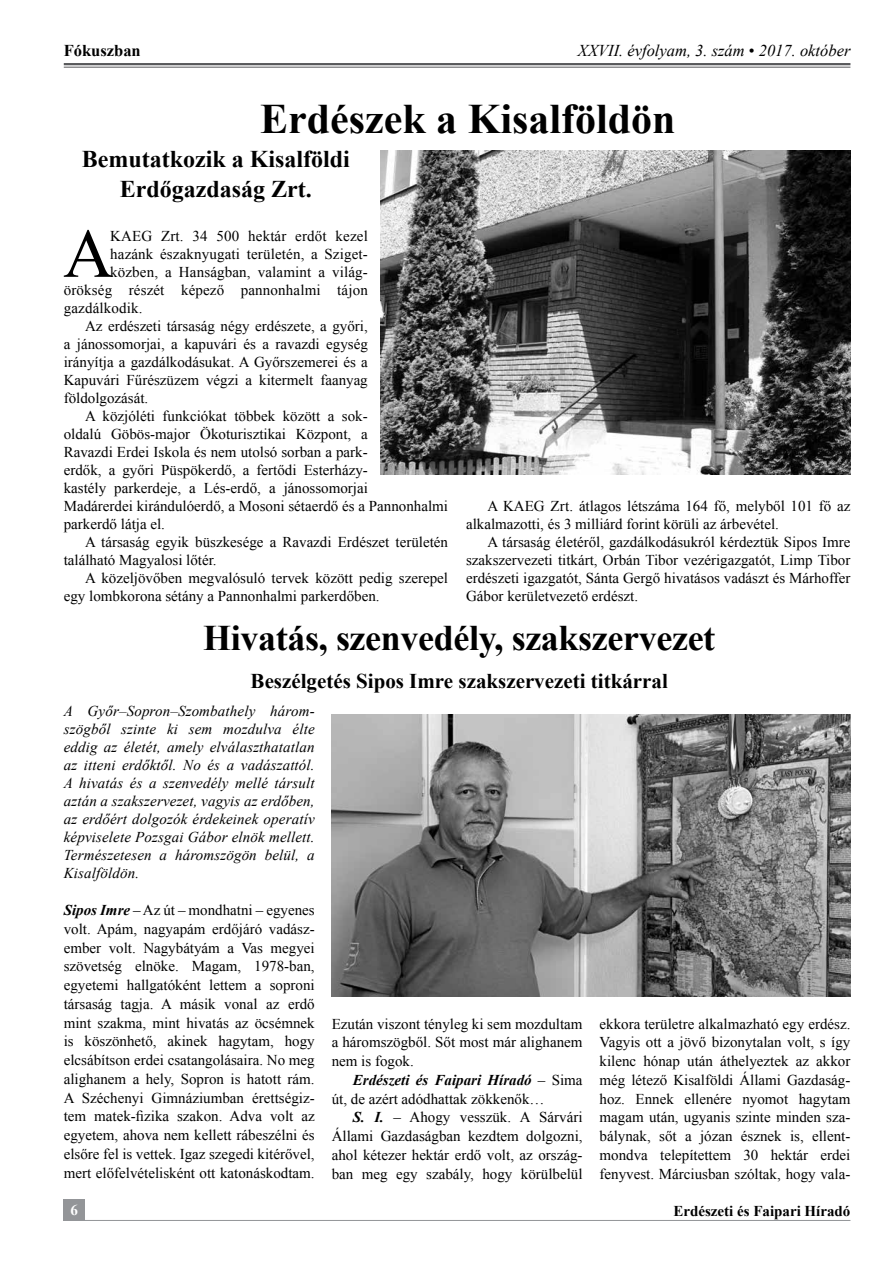
<style>
.page{position:relative;width:893px;height:1263px;background:#fff}
.page>*{position:absolute;margin:0;border:0;box-sizing:border-box;transform-origin:0 0}
.t1{font:69.3px "Times New Roman";color:#000}
.t2{font:700 42px "Times New Roman";color:#000}
.t3{font:700 36px "Times New Roman";letter-spacing:-.01em;color:#000}
.t4{font:700 24px/30px "Times New Roman";color:#000;text-align:center}
.t5{font:700 21px "Times New Roman";color:#000}
.t6{font:italic 16.5px "Times New Roman";color:#000}
.t7{font:700 16.5px "Times New Roman";color:#000}
.t8{font:15px/18.8px "Times New Roman";color:#000;text-align:justify}
.t9{font:italic 15px/18px "Times New Roman";letter-spacing:.01em;color:#000;text-align:justify}
.t10{font:700 15px "Times New Roman";color:#000}
.t11{font:700 15px "Times New Roman";color:#fff}
.s1{font-style:normal}
.s2{font-weight:700;font-style:italic}
</style>
<div class="page">
<hr style="left:64px;top:63px;width:786px;height:2px;background:#58595b">
<hr style="left:64px;top:67px;width:786px;height:1px;background:#58595b">
<div style="left:64px;top:1199px;width:21px;height:22px;background:#939598"></div>
<hr style="left:64px;top:1220px;width:786px;height:1px;background:#939598">
<img style="left:331px;top:714px;width:519px;height:283px">
<img style="left:381px;top:151px;width:469px;height:324px">
<p class="t7" style="left:64px;top:39px;width:79px">Fókuszban</p>
<p class="t6" style="left:578px;top:39px;width:274px">XXVII. évfolyam, 3. szám <span class="s1">•</span> 2017. október</p>
<h2 class="t2" style="left:260px;top:90px;width:417px">Erdészek a Kisalföldön</h2>
<h3 class="t4" style="left:82px;top:143px;width:270px">Bemutatkozik a Kisalföldi<br>Erdőgazdaság Zrt.</h3>
<h1 class="t1" style="left:63px;top:207px;width:52px">A</h1>
<p class="t8" style="left:110px;top:226px;width:259px">KAEG Zrt. 34 500 hektár erdőt kezel</p>
<p class="t8" style="left:110px;top:244px;width:258px">hazánk északnyugati területén, a Sziget-</p>
<p class="t8" style="left:110px;top:262px;width:256px">közben, a Hanságban, valamint a világ--</p>
<p class="t8" style="left:64px;top:280px;width:306px">örökség részét képező pannonhalmi tájon</p>
<p class="t8" style="left:64px;top:298px;width:80px">gazdálkodik.</p>
<p class="t8" style="left:85px;top:316px;width:284px">Az erdészeti társaság négy erdészete, a győri,</p>
<p class="t8" style="left:64px;top:334px;width:306px">a jánossomorjai, a kapuvári és a ravazdi egység</p>
<p class="t8" style="left:64px;top:352px;width:306px">irányítja a gazdálkodásukat. A Győrszemerei és a</p>
<p class="t8" style="left:64px;top:370px;width:306px">Kapuvári Fűrészüzem végzi a kitermelt faanyag</p>
<p class="t8" style="left:64px;top:388px;width:86px">földolgozását.</p>
<p class="t8" style="left:85px;top:406px;width:284px">A közjóléti funkciókat többek között a sok-</p>
<p class="t8" style="left:64px;top:424px;width:306px">oldalú Göbös-major Ökoturisztikai Központ, a</p>
<p class="t8" style="left:64px;top:442px;width:306px">Ravazdi Erdei Iskola és nem utolsó sorban a park-</p>
<p class="t8" style="left:64px;top:460px;width:306px">erdők, a győri Püspökerdő, a fertődi Esterházy-</p>
<p class="t8" style="left:64px;top:478px;width:306px">kastély parkerdeje, a Lés-erdő, a jánossomorjai</p>
<p class="t8" style="left:64px;top:496px;width:386px">Madárerdei kirándulóerdő, a Mosoni sétaerdő és a Pannonhalmi</p>
<p class="t8" style="left:64px;top:514px;width:103px">parkerdő látja el.</p>
<p class="t8" style="left:85px;top:532px;width:365px">A társaság egyik büszkesége a Ravazdi Erdészet területén</p>
<p class="t8" style="left:64px;top:550px;width:154px">található Magyalosi lőtér.</p>
<p class="t8" style="left:85px;top:568px;width:365px">A közeljövőben megvalósuló tervek között pedig szerepel</p>
<p class="t8" style="left:64px;top:586px;width:317px">egy lombkorona sétány a Pannonhalmi parkerdőben.</p>
<p class="t8" style="left:466px;top:497px;width:386px;line-height:18px;text-indent:21px">A KAEG Zrt. átlagos létszáma 164 fő, melyből 101 fő az alkalmazotti, és 3 milliárd forint körüli az árbevétel.</p>
<p class="t8" style="left:466px;top:533px;width:386px;line-height:18px;text-indent:21px">A társaság életéről, gazdálkodásukról kérdeztük Sipos Imre szakszervezeti titkárt, Orbán Tibor vezérigazgatót, Limp Tibor erdészeti igazgatót, Sánta Gergő hivatásos vadászt és Márhoffer Gábor kerületvezető erdészt.</p>
<h3 class="t3" style="left:203px;top:613px;width:514px">Hivatás, szenvedély, szakszervezet</h3>
<h3 class="t5" style="left:251px;top:667px;width:419px">Beszélgetés Sipos Imre szakszervezeti titkárral</h3>
<p class="t9" style="left:64px;top:702px;width:252px">A Győr–Sopron–Szombathely három&shy;szögből szinte ki sem mozdulva élte eddig az életét, amely elválaszthatatlan az itteni erdőktől. No és a vadászattól.<br>A hivatás és a szenvedély mellé társult aztán a szakszervezet, vagyis az erdőben, az erdőért dolgozók érdekeinek operatív képviselete Pozsgai Gábor elnök mellett.<br>Természetesen a háromszögön belül, a Kisalföldön.</p>
<p class="t8" style="left:64px;top:900px;width:252px"><span class="s2">Sipos Imre</span> – Az út – mondhatni – egyenes volt. Apám, nagyapám erdőjáró vadász&shy;ember volt. Nagybátyám a Vas megyei szövetség elnöke. Magam, 1978-ban, egyetemi hallgatóként lettem a soproni társaság tagja. A másik vonal az erdő mint szakma, mint hivatás az öcsémnek is köszönhető, akinek hagytam, hogy elcsábítson erdei csatangolásaira. No meg alighanem a hely, Sopron is hatott rám.<br>A Széchenyi Gimnáziumban érettségiz&shy;tem matek-fizika szakon. Adva volt az egyetem, ahova nem kellett rábeszélni és elsőre fel is vettek. Igaz szegedi kitérővel, mert előfelvételisként ott katonáskodtam.</p>
<p class="t8" style="left:332px;top:1014px;width:252px">Ezután viszont tényleg ki sem mozdultam a háromszögből. Sőt most már alighanem nem is fogok.</p>
<p class="t8" style="left:332px;top:1070px;width:252px;text-indent:21px"><span class="s2">Erdészeti és Faipari Híradó</span> – Sima út, de azért adódhattak zökkenők…</p>
<p class="t8" style="left:332px;top:1108px;width:252px;text-indent:21px"><span class="s2">S. I.</span> – Ahogy vesszük. A Sárvári Állami Gazdaságban kezdtem dolgozni, ahol kétezer hektár erdő volt, az ország&shy;ban meg egy szabály, hogy körülbelül</p>
<p class="t8" style="left:600px;top:1014px;width:252px">ekkora területre alkalmazható egy erdész.<br>Vagyis ott a jövő bizonytalan volt, s így kilenc hónap után áthelyeztek az akkor még létező Kisalföldi Állami Gazdaság&shy;hoz. Ennek ellenére nyomot hagytam magam után, ugyanis szinte minden sza&shy;bálynak, sőt a józan észnek is, ellent&shy;mondva telepítettem 30 hektár erdei fenyvest. Márciusban szóltak, hogy vala-</p>
<p class="t11" style="left:71px;top:1200px;width:9px">6</p>
<p class="t10" style="left:673px;top:1200px;width:179px">Erdészeti és Faipari Híradó</p>
</div>
